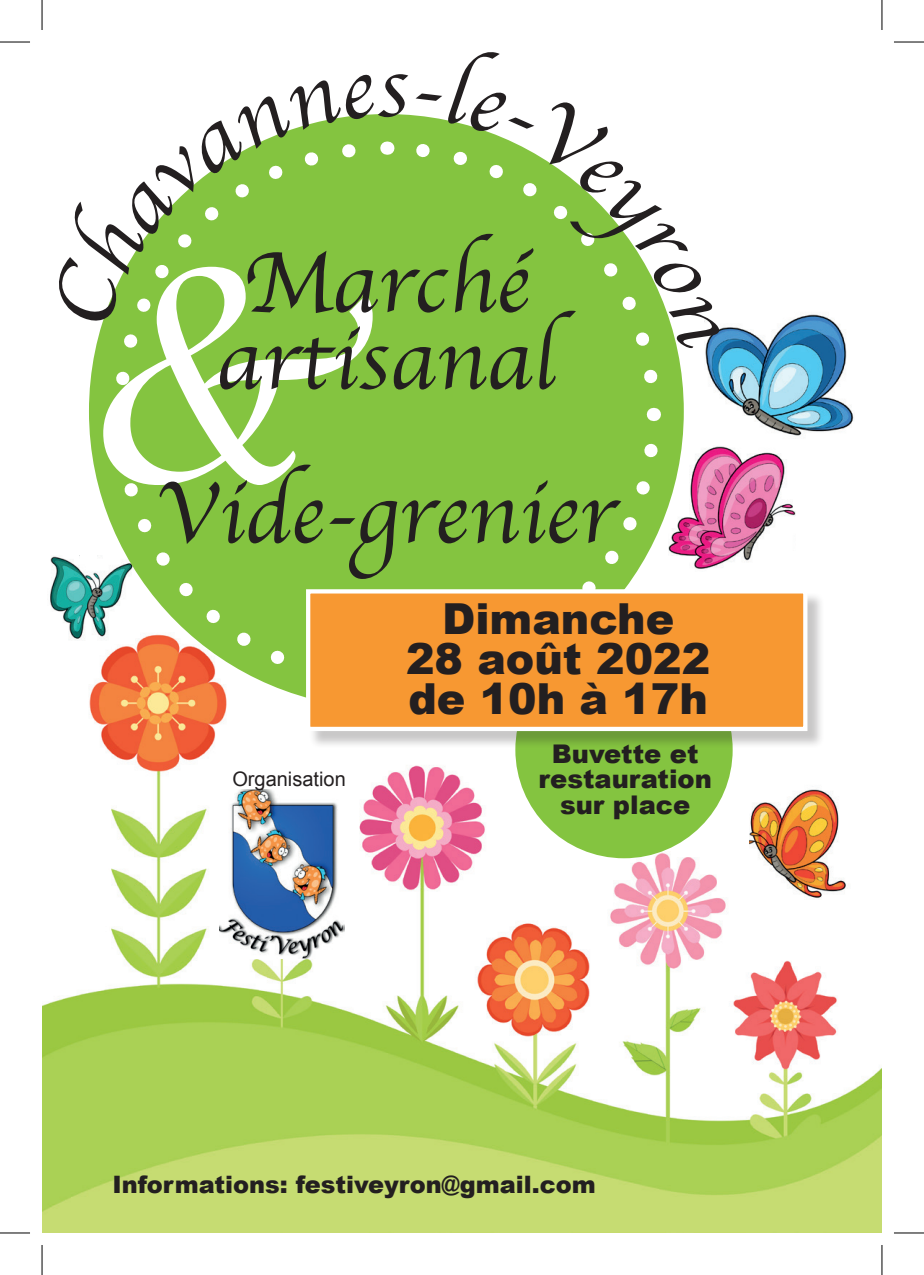
<style>
.page{position:relative;width:924px;height:1275px;background:#fff}
.page>*{position:absolute;margin:0;border:0;box-sizing:border-box;transform-origin:0 0}
.t1{font:313.4px "Apple Chancery";color:#fff}
.t2{font:89.8px/77px "Apple Chancery";color:#231f20}
.t3{font:900 42.8px/40px "Arial";color:#231f20;text-align:center}
.t4{font:900 25.8px/25.8px "Arial";color:#231f20;text-align:center}
.t5{font:900 24px "Arial";color:#231f20}
.t6{font:20px "Arial";color:#231f20}
</style>
<div class="page">
<img style="left:668px;top:438px;width:127px;height:131px">
<img style="left:704px;top:314px;width:150px;height:130px">
<img style="left:42px;top:656px;width:839px;height:577px">
<img style="left:50px;top:556px;width:58px;height:83px">
<div style="left:89px;top:114px;width:594px;height:594px;background:#84c440;border-radius:50%"></div>
<svg style="left:582px;top:419px;width:84px;height:170px"></svg>
<svg style="left:116px;top:334px;width:22px;height:75px"></svg>
<svg style="left:108px;top:445px;width:186px;height:249px"></svg>
<svg style="left:653px;top:408px;width:1px;height:13px"></svg>
<svg style="left:386px;top:141px;width:1px;height:14px"></svg>
<svg style="left:120px;top:408px;width:1px;height:13px"></svg>
<div style="left:515px;top:641px;width:217px;height:217px;background:#84c440;border-radius:50%"></div>
<div style="left:308px;top:591px;width:516px;height:157px;background:#231f20;opacity:.25"></div>
<div style="left:306px;top:589px;width:501px;height:142px;background:#f79832;border:4px solid #fff"></div>
<img style="left:748px;top:781px;width:113px;height:118px">
<img style="left:219px;top:790px;width:125px;height:168px">
<div style="left:844px;top:289px;width:17px;height:31px;background:#fff"></div>
<div style="left:81px;top:524px;width:16px;height:40px;background:#fff"></div>
<div style="left:663px;top:556px;width:17px;height:31px;background:#fff"></div>
<hr style="left:0;top:42px;width:30px;height:1px;background:#000">
<hr style="left:893px;top:42px;width:30px;height:1px;background:#000">
<hr style="left:0;top:1232px;width:30px;height:1px;background:#000">
<hr style="left:893px;top:1232px;width:30px;height:1px;background:#000">
<hr style="left:42px;top:0;width:1px;height:30px;background:#000">
<hr style="left:42px;top:1245px;width:1px;height:30px;background:#000">
<hr style="left:881px;top:0;width:1px;height:30px;background:#000">
<hr style="left:881px;top:1245px;width:1px;height:30px;background:#000">
<svg style="left:101px;top:114px;width:274px;height:213px"></svg>
<svg style="left:415px;top:115px;width:306px;height:236px"></svg>
<h2 class="t2" style="left:376px;top:48px;width:33px">s</h2>
<h2 class="t2" style="left:215px;top:244px;width:342px">Marché artisanal</h2>
<h1 class="t1" style="left:85px;top:128px;width:279px">&amp;</h1>
<h2 class="t2" style="left:155px;top:474px;width:461px">Vide-grenier</h2>
<p class="t6" style="left:232px;top:765px;width:115px">Organisation</p>
<h3 class="t3" style="left:406px;top:597px;width:305px">Dimanche<br>28 août 2022 de 10h à 17h</h3>
<p class="t4" style="left:538px;top:739px;width:175px">Buvette et restauration sur place</p>
<p class="t5" style="left:112px;top:1167px;width:484px">Informations: festiveyron@gmail.com</p>
</div>
